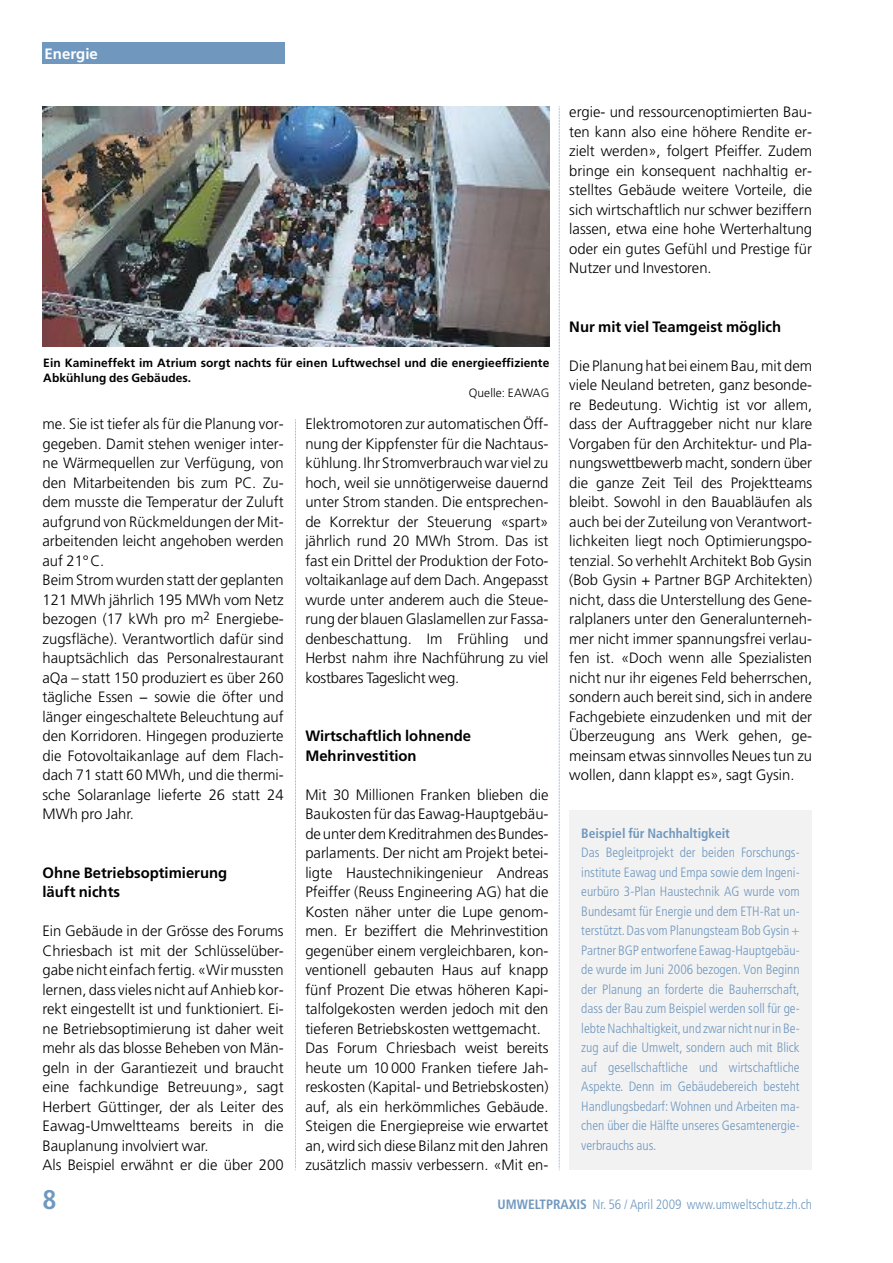
<style>
.page{position:relative;width:893px;height:1263px;background:#fff}
.page>*{position:absolute;margin:0;border:0;box-sizing:border-box;transform-origin:0 0}
.t1{font:700 condensed 27px "Frutiger LT Std";color:#7098bf}
.t2{font:300 15px/19.5px "Frutiger LT Std";color:#000;text-align:justify}
.t3{font:700 15px/19.5px "Frutiger LT Std";color:#000}
.t4{font:700 15px "Frutiger LT Std";color:#fff}
.t5{font:300 condensed 13.5px/19.5px "Frutiger LT Std";color:#7098bf;text-align:justify}
.t6{font:700 condensed 13.5px "Frutiger LT Std";color:#7098bf}
.t7{font:700 12px/15px "Frutiger LT Std";letter-spacing:.005em;color:#000}
.t8{font:300 12px "Frutiger LT Std";letter-spacing:.005em;color:#000}
.s1{font-weight:700}
</style>
<div class="page">
<svg style="left:559px;top:106px;width:1px;height:1064px"></svg>
<svg style="left:295px;top:419px;width:1px;height:751px"></svg>
<div style="left:43px;top:43px;width:242px;height:21px;background:#7098bf"></div>
<div style="left:569px;top:810px;width:243px;height:360px;background:#f2f2f2"></div>
<img style="left:43px;top:106px;width:506px;height:241px">
<p class="t4" style="left:45px;top:47px;width:55px">Energie</p>
<p class="t7" style="left:43px;top:356px;width:507px">Ein Kamineffekt im Atrium sorgt nachts für einen Luftwechsel und die energieeffiziente<br>Abkühlung des Gebäudes.</p>
<p class="t8" style="left:469px;top:388px;width:82px">Quelle: EAWAG</p>
<p class="t2" style="left:43px;top:415px;width:243px;text-align:left">me. Sie ist tiefer als für die Planung vor&shy;gegeben. Damit stehen weniger inter&shy;ne Wärmequellen zur Verfügung, von den Mitarbeitenden bis zum PC. Zu&shy;dem musste die Temperatur der Zuluft aufgrund von Rückmeldungen der Mit&shy;arbeitenden leicht angehoben werden auf 21°C.<br>Beim Strom wurden statt der geplanten 121 MWh jährlich 195 MWh vom Netz bezogen (17 kWh pro m<sup>2</sup> Energiebe&shy;zugsfläche). Verantwortlich dafür sind hauptsächlich das Personalrestaurant aQa – statt 150 produziert es über 260 tägliche Essen − sowie die öfter und länger eingeschaltete Beleuchtung auf den Korridoren. Hingegen produzierte die Fotovoltaikanlage auf dem Flach&shy;dach 71 statt 60 MWh, und die thermi&shy;sche Solaranlage lieferte 26 statt 24<br>MWh pro Jahr.</p>
<p class="t3" style="left:43px;top:864px;width:186px">Ohne Betriebsoptimierung läuft nichts</p>
<p class="t2" style="left:43px;top:922px;width:243px;text-align:left">Ein Gebäude in der Grösse des Forums Chriesbach ist mit der Schlüsselüber&shy;gabe nicht einfach fertig. «Wir mussten lernen, dass vieles nicht aufAnhieb kor&shy;rekt eingestellt ist und funktioniert. Ei&shy;ne Betriebsoptimierung ist daher weit mehr als das blosse Beheben von Män&shy;geln in der Garantiezeit und braucht eine fachkundige Betreuung», sagt Herbert Güttinger, der als Leiter des Eawag-Umweltteams bereits in die Bauplanung involviert war.<br>Als Beispiel erwähnt er die über 200</p>
<p class="t2" style="left:305px;top:415px;width:245px">Elektromotoren zur automatischen Öff&shy;nung der Kippfenster für die Nachtaus&shy;kühlung. Ihr Stromverbrauchwar viel zu hoch, weil sie unnötigerweise dauernd unter Strom standen. Die entsprechen&shy;de Korrektur der Steuerung «spart» jährlich rund 20 MWh Strom. Das ist fast ein Drittel der Produktion der Foto&shy;voltaikanlage auf dem Dach. Angepasst wurde unter anderem auch die Steue&shy;rung der blauen Glaslamellen zur Fassa&shy;denbeschattung. Im Frühling und Herbst nahm ihre Nachführung zu viel kostbares Tageslicht weg.</p>
<p class="t3" style="left:305px;top:727px;width:167px">Wirtschaftlich lohnende<br>Mehrinvestition</p>
<p class="t2" style="left:305px;top:786px;width:245px;text-align:left">Mit 30 Millionen Franken blieben die Baukosten für das Eawag-Hauptgebäu&shy;de unter dem Kreditrahmen des Bundes&shy;parlaments. Der nicht am Projekt betei&shy;ligte Haustechnikingenieur Andreas Pfeiffer (Reuss Engineering AG) hat die Kosten näher unter die Lupe genom&shy;men. Er beziffert die Mehrinvestition gegenüber einem vergleichbaren, kon&shy;ventionell gebauten Haus auf knapp fünf Prozent Die etwas höheren Kapi&shy;talfolgekosten werden jedoch mit den tieferen Betriebskosten wettgemacht.<br>Das Forum Chriesbach weist bereits heute um 10 000 Franken tiefere Jah&shy;reskosten (Kapital- und Betriebskosten) auf, als ein herkömmliches Gebäude.<br>Steigen die Energiepreise wie erwartet an, wird sich diese Bilanz mit den Jahren zusätzlich massiv verbessern. «Mit en-</p>
<p class="t2" style="left:569px;top:103px;width:244px">ergie- und ressourcenoptimierten Bau&shy;ten kann also eine höhere Rendite er&shy;zielt werden», folgert Pfeiffer. Zudem bringe ein konsequent nachhaltig er&shy;stelltes Gebäude weitere Vorteile, die sich wirtschaftlich nur schwer beziffern lassen, etwa eine hohe Werterhaltung oder ein gutes Gefühl und Prestige für Nutzer und Investoren.</p>
<p class="t3" style="left:569px;top:318px;width:214px">Nur mit viel Teamgeist möglich</p>
<p class="t2" style="left:569px;top:357px;width:244px">Die Planung hat bei einem Bau, mit dem viele Neuland betreten, ganz besonde&shy;re Bedeutung. Wichtig ist vor allem, dass der Auftraggeber nicht nur klare Vorgaben für den Architektur- und Pla&shy;nungswettbewerb macht, sondern über die ganze Zeit Teil des Projektteams bleibt. Sowohl in den Bauabläufen als auch bei der Zuteilung von Verantwort&shy;lichkeiten liegt noch Optimierungspo&shy;tenzial. So verhehlt Architekt Bob Gysin (Bob Gysin + Partner BGP Architekten) nicht, dass die Unterstellung des Gene&shy;ralplaners unter den Generalunterneh&shy;mer nicht immer spannungsfrei verlau&shy;fen ist. «Doch wenn alle Spezialisten nicht nur ihr eigenes Feld beherrschen, sondern auch bereit sind, sich in andere Fachgebiete einzudenken und mit der Überzeugung ans Werk gehen, ge&shy;meinsam etwas sinnvolles Neues tun zu wollen, dann klappt es», sagt Gysin.</p>
<p class="t6" style="left:581px;top:827px;width:150px">Beispiel für Nachhaltigkeit</p>
<p class="t5" style="left:581px;top:844px;width:220px">Das Begleitprojekt der beiden Forschungs&shy;institute Eawag und Empa sowie dem Ingeni&shy;eurbüro 3-Plan Haustechnik AG wurde vom Bundesamt für Energie und dem ETH-Rat un&shy;terstützt.DasvomPlanungsteamBob Gysin + Partner BGP entworfene Eawag-Hauptgebäu&shy;de wurde im Juni 2006 bezogen. Von Beginn der Planung an forderte die Bauherrschaft, dass der Bau zum Beispiel werden soll für ge&shy;lebteNachhaltigkeit,und zwar nicht nur in Be&shy;zug auf die Umwelt, sondern auch mit Blick auf gesellschaftliche und wirtschaftliche Aspekte. Denn im Gebäudebereich besteht Handlungsbedarf: Wohnen und Arbeiten ma&shy;chen über die Hälfte unseres Gesamtenergie&shy;verbrauchs aus.</p>
<h1 class="t1" style="left:43px;top:1189px;width:16px">8</h1>
<p class="t5" style="left:498px;top:1196px;width:316px"><span class="s1">UMWELTPRAXIS</span> Nr. 56 / April 2009 www.umweltschutz.zh.ch</p>
</div>
